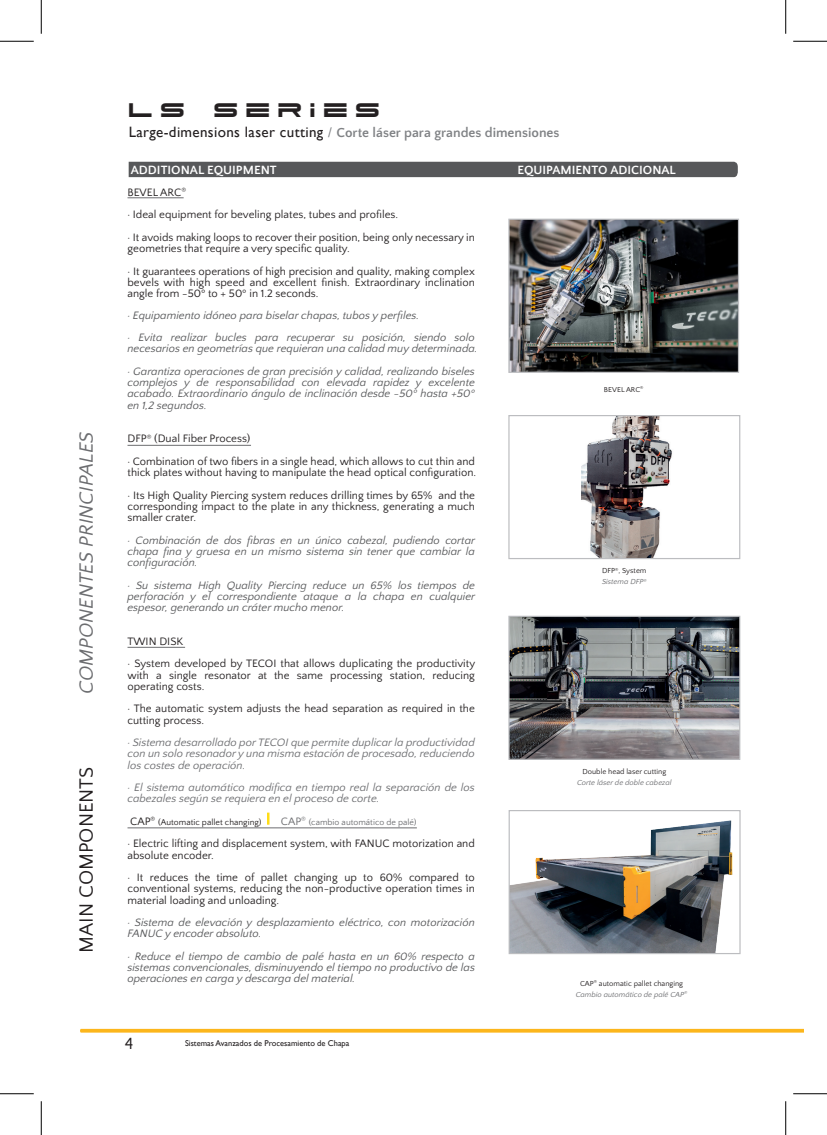
<style>
.page{position:relative;width:827px;height:1135px;background:#fff}
.page>*{position:absolute;margin:0;border:0;box-sizing:border-box;transform-origin:0 0}
.t1{font:26.25px "Dodger Title";letter-spacing:.05em;color:#231f20}
.t2{font:italic 20.12px "Quattrocento Sans";color:#6c6d70}
.t3{font:20.12px "Quattrocento Sans";color:#231f20}
.t4{font:17px "Quattrocento Sans";color:#231f20}
.t5{font:700 13.75px "Quattrocento Sans";color:#808285}
.t6{font:700 12.5px "Quattrocento Sans";color:#fff}
.t7{font:11.25px/11.2px "Quattrocento Sans";color:#231f20}
.t8{font:italic 11.25px/11.2px "Quattrocento Sans";color:#57585a;text-align:justify}
.t9{font:italic 11.25px/11.2px "Quattrocento Sans";color:#6c6d70;text-align:justify}
.t10{font:8.75px "Quattrocento Sans";color:#231f20}
.t11{font:8.75px "Quattrocento Sans";color:#6c6d70}
.t12{font:8.38px "Gill Sans";color:#231f20}
.t13{font:7.62px/11.2px "Quattrocento Sans";color:#231f20}
.t14{font:italic 7.62px "Quattrocento Sans";color:#6c6d70}
.t15{font:7.38px "Quattrocento Sans";color:#231f20}
.s1{font-family:"Gill Sans";font-weight:400;font-size:15px;color:#231f20}
.s2{font-family:"Gill Sans";font-weight:400}
.s3{font-size:11.25px}
.s4{font-style:italic;color:#6c6d70}
</style>
<div class="page">
<img style="left:510px;top:618px;width:228px;height:140px">
<img style="left:510px;top:221px;width:227px;height:150px">
<svg style="left:80px;top:1029px;width:723px;height:4px;background:#fcbc31"></svg>
<div style="left:129px;top:161px;width:609px;height:16px;background:#57585a"></div>
<img style="left:582px;top:417px;width:90px;height:140px">
<div style="left:508px;top:415px;width:232px;height:144px;border:1px solid #bcbdc0"></div>
<div style="left:508px;top:219px;width:231px;height:154px;border:1px solid #bcbdc0"></div>
<div style="left:508px;top:616px;width:232px;height:144px;border:1px solid #bcbdc0"></div>
<hr style="left:127px;top:197px;width:57px;height:1px;background:#6c6d70">
<hr style="left:127px;top:445px;width:124px;height:1px;background:#6c6d70">
<hr style="left:127px;top:647px;width:58px;height:1px;background:#6c6d70">
<hr style="left:127px;top:827px;width:290px;height:1px;background:#6c6d70">
<svg style="left:267px;top:813px;width:2px;height:12px"></svg>
<img style="left:510px;top:811px;width:231px;height:142px">
<div style="left:508px;top:810px;width:232px;height:144px;border:1px solid #bcbdc0"></div>
<hr style="left:0;top:41px;width:34px;height:1px;background:#000">
<hr style="left:793px;top:41px;width:34px;height:1px;background:#000">
<hr style="left:0;top:1093px;width:34px;height:1px;background:#000">
<hr style="left:793px;top:1093px;width:34px;height:1px;background:#000">
<hr style="left:41px;top:0;width:1px;height:34px;background:#000">
<hr style="left:41px;top:1101px;width:1px;height:34px;background:#000">
<hr style="left:785px;top:0;width:1px;height:34px;background:#000">
<hr style="left:785px;top:1101px;width:1px;height:34px;background:#000">
<h2 class="t2" style="left:76px;top:694px;width:264px;rotate:-90deg">COMPONENTES PRINCIPALES</h2>
<h2 class="t3" style="left:76px;top:952px;width:187px;rotate:-90deg">MAIN COMPONENTS</h2>
<h1 class="t1" style="left:125px;top:98px;width:259px">LS SERIES</h1>
<p class="t5" style="left:129px;top:125px;width:432px"><span class="s1">Large-dimensions laser cutting</span> <span class="s2">/</span> Corte láser para grandes dimensiones</p>
<p class="t6" style="left:131px;top:163px;width:147px">ADDITIONAL EQUIPMENT</p>
<p class="t6" style="left:517px;top:163px;width:160px">EQUIPAMIENTO ADICIONAL</p>
<p class="t7" style="left:127px;top:181px;width:349px;line-height:22.5px">BEVEL ARC<sup>®<br></sup>· Ideal equipment for beveling plates, tubes and profiles.<br>· It avoids making loops to recover their position, being only necessary in</p>
<p class="t7" style="left:127px;top:238px;width:349px;line-height:22.5px">geometries that require a very specific quality.<br>· It guarantees operations of high precision and quality, making complex</p>
<p class="t7" style="left:127px;top:277px;width:349px">bevels with high speed and excellent finish. Extraordinary inclination angle from -50º to + 50º in 1.2 seconds.</p>
<p class="t8" style="left:127px;top:304px;width:349px;line-height:22.5px">· Equipamiento idóneo para biselar chapas, tubos y perfiles.<br>· Evita realizar bucles para recuperar su posición, siendo solo</p>
<p class="t8" style="left:127px;top:338px;width:351px;line-height:22.5px">necesarios en geometrías que requieran una calidad muy determinada. · Garantiza operaciones de gran precisión y calidad, realizando biseles</p>
<p class="t8" style="left:127px;top:377px;width:349px">complejos y de responsabilidad con elevada rapidez y excelente acabado. Extraordinario ángulo de inclinación desde -50º hasta +50º en 1,2 segundos.</p>
<p class="t7" style="left:127px;top:428px;width:349px;line-height:22.5px">DFP<sup>®</sup> (Dual Fiber Process)<br>· Combination of two fibers in a single head, which allows to cut thin and</p>
<p class="t7" style="left:127px;top:461px;width:350px;line-height:22.5px">thick plates without having to manipulate the head optical configuration. · Its High Quality Piercing system reduces drilling times by 65% and the</p>
<p class="t7" style="left:127px;top:501px;width:349px">corresponding impact to the plate in any thickness, generating a much smaller crater.</p>
<p class="t8" style="left:127px;top:535px;width:349px">· Combinación de dos fibras en un único cabezal, pudiendo cortar chapa fina y gruesa en un mismo sistema sin tener que cambiar la configuración.</p>
<p class="t8" style="left:127px;top:580px;width:349px">· Su sistema High Quality Piercing reduce un 65% los tiempos de perforación y el correspondiente ataque a la chapa en cualquier espesor, generando un cráter mucho menor.</p>
<p class="t7" style="left:127px;top:630px;width:349px;line-height:22.5px">TWIN DISK<br>· System developed by TECOI that allows duplicating the productivity</p>
<p class="t7" style="left:127px;top:670px;width:349px">with a single resonator at the same processing station, reducing operating costs.</p>
<p class="t7" style="left:127px;top:703px;width:349px">· The automatic system adjusts the head separation as required in the cutting process.</p>
<p class="t9" style="left:127px;top:737px;width:349px">· Sistema desarrollado por TECOI que permite duplicar la productividad con un solo resonador y una misma estación de procesado, reduciendo los costes de operación.</p>
<p class="t9" style="left:127px;top:782px;width:349px">· El sistema automático modifica en tiempo real la separación de los cabezales según se requiera en el proceso de corte.</p>
<p class="t10" style="left:130px;top:817px;width:133px"><span class="s3">CAP</span><sup>®</sup> (Automatic pallet changing)</p>
<p class="t11" style="left:281px;top:817px;width:137px"><span class="s3">CAP</span><sup>®</sup> (cambio automático de palé)</p>
<p class="t7" style="left:127px;top:838px;width:349px">· Electric lifting and displacement system, with FANUC motorization and absolute encoder.</p>
<p class="t7" style="left:127px;top:872px;width:349px;text-align:justify">· It reduces the time of pallet changing up to 60% compared to conventional systems, reducing the non-productive operation times in material loading and unloading.</p>
<p class="t8" style="left:127px;top:917px;width:349px">· Sistema de elevación y desplazamiento eléctrico, con motorización<br>FANUC y encoder absoluto.</p>
<p class="t8" style="left:127px;top:951px;width:349px">· Reduce el tiempo de cambio de palé hasta en un 60% respecto a sistemas convencionales, disminuyendo el tiempo no productivo de las operaciones en carga y descarga del material.</p>
<h3 class="t4" style="left:125px;top:1034px;width:10px">4</h3>
<p class="t12" style="left:185px;top:1039px;width:166px">Sistemas Avanzados de Procesamiento de Chapa</p>
<p class="t15" style="left:604px;top:385px;width:41px">BEVEL ARC<sup>®</sup></p>
<p class="t13" style="left:602px;top:565px;width:46px">DFP<sup>®</sup>, System<br><span class="s4">Sistema DFP</span><sup>®</sup></p>
<p class="t13" style="left:582px;top:766px;width:85px">Double head laser cutting</p>
<p class="t14" style="left:577px;top:779px;width:96px">Corte láser de doble cabezal</p>
<p class="t13" style="left:576px;top:978px;width:113px;text-align:center">CAP<sup>®</sup> automatic pallet changing<br><span class="s4">Cambio automático de palé CAP</span><sup>®</sup></p>
</div>
